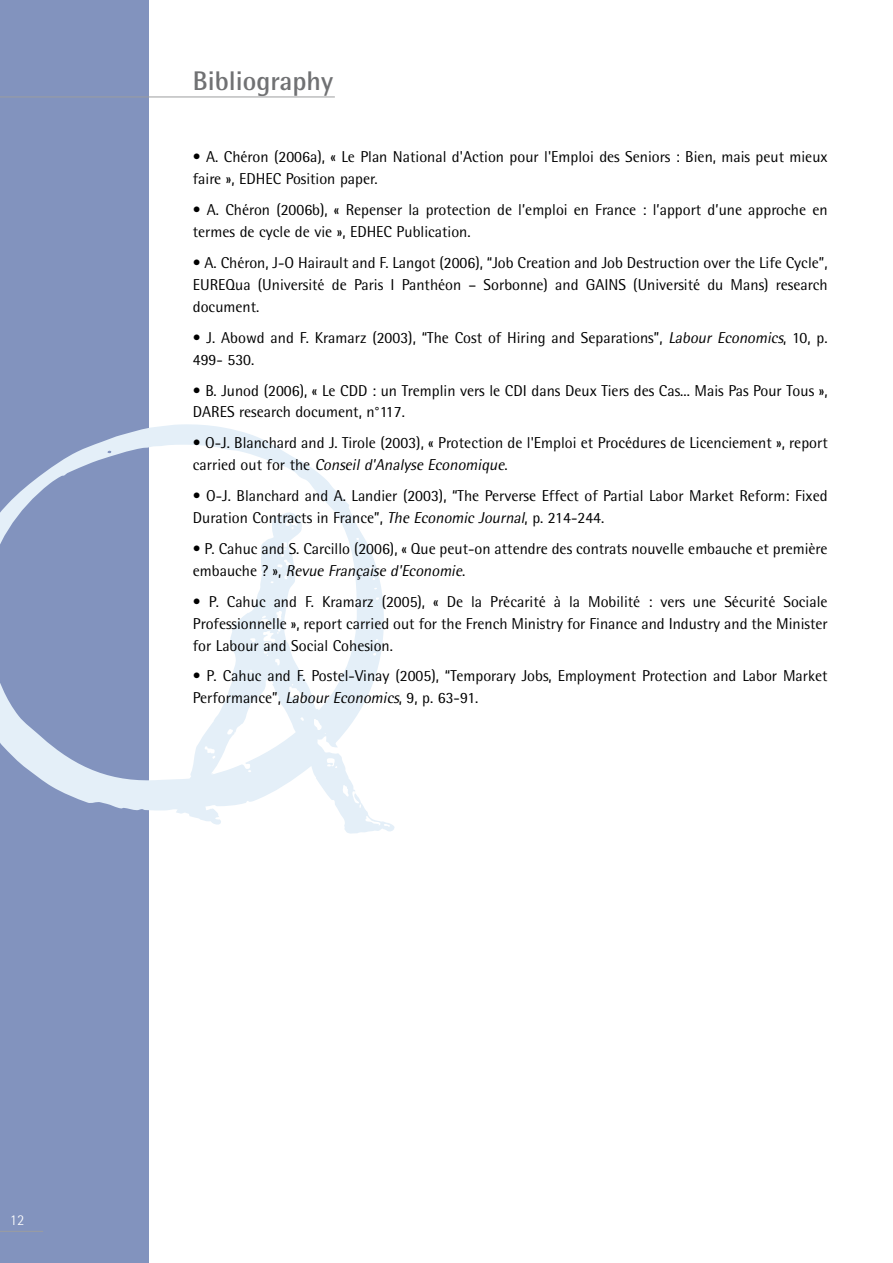
<style>
.page{position:relative;width:893px;height:1263px;background:#fff}
.page>*{position:absolute;margin:0;border:0;box-sizing:border-box;transform-origin:0 0}
.t1{font:700 27px "Rotis Semi Sans";color:#707173}
.t2{font:15.75px/21.9px "Rotis Semi Sans";color:#000}
.t3{font:300 15px "Rotis Semi Sans";color:#fff}
.s1{font-style:italic}
</style>
<div class="page">
<div style="left:0;top:0;width:148px;height:1263px;background:#8293be"></div>
<svg style="left:0;top:424px;width:350px;height:387px"></svg>
<svg style="left:176px;top:511px;width:219px;height:323px"></svg>
<hr style="left:0;top:1231px;width:43px;height:1px;background:#9c9d9f">
<hr style="left:0;top:97px;width:335px;height:1px;background:#9c9d9f">
<h1 class="t1" style="left:193px;top:64px;width:142px">Bibliography</h1>
<p class="t2" style="left:193px;top:146px;width:636px">• A. Chéron (2006a), « Le Plan National d'Action pour l'Emploi des Seniors : Bien, mais peut mieux faire », EDHEC Position paper.</p>
<p class="t2" style="left:193px;top:199px;width:636px">• A. Chéron (2006b), « Repenser la protection de l’emploi en France : l’apport d’une approche en termes de cycle de vie », EDHEC Publication.</p>
<p class="t2" style="left:193px;top:252px;width:636px;text-align:justify">• A. Chéron, J-O Hairault and F. Langot (2006), “Job Creation and Job Destruction over the Life Cycle”, EUREQua (Université de Paris I Panthéon – Sorbonne) and GAINS (Université du Mans) research document.</p>
<p class="t2" style="left:193px;top:326px;width:636px">• J. Abowd and F. Kramarz (2003), “The Cost of Hiring and Separations”, <span class="s1">Labour Economics</span>, 10, p.<br>499- 530.</p>
<p class="t2" style="left:193px;top:379px;width:636px">• B. Junod (2006), « Le CDD : un Tremplin vers le CDI dans Deux Tiers des Cas... Mais Pas Pour Tous »,<br>DARES research document, n°117.</p>
<p class="t2" style="left:193px;top:432px;width:636px">• O-J. Blanchard and J. Tirole (2003), « Protection de l'Emploi et Procédures de Licenciement », report ca r r i e d o u t fo r t h e <span class="s1">Conseil d'Analyse Economique</span>.</p>
<p class="t2" style="left:193px;top:485px;width:636px">• O-J. Blanchard and A. Landier (2003), “The Perverse Effect of Partial Labor Market Reform: Fixed<br>Duration Contracts in France”, <span class="s1">The Economic Journal</span>, p. 214-244.</p>
<p class="t2" style="left:193px;top:537px;width:636px">• P. Cahuc and S. Carcillo (2006), « Que peut-on attendre des contrats nouvelle embauche et première e m b a u c h e ? » , <span class="s1">Revue Française d'Economie</span>.</p>
<p class="t2" style="left:193px;top:590px;width:636px;text-align:justify">• P. Cahuc and F. Kramarz (2005), « De la Précarité à la Mobilité : vers une Sécurité Sociale Professionnelle », report carried out for the French Ministry for Finance and Industry and the Minister for Labour and Social Cohesion.</p>
<p class="t2" style="left:193px;top:665px;width:636px">• P. Cahuc and F. Postel-Vinay (2005), “Temporary Jobs, Employment Protection and Labor Market<br>Performance”, <span class="s1">Labour Economics</span>, 9, p. 63-91.</p>
<p class="t3" style="left:10px;top:1211px;width:14px">12</p>
</div>
